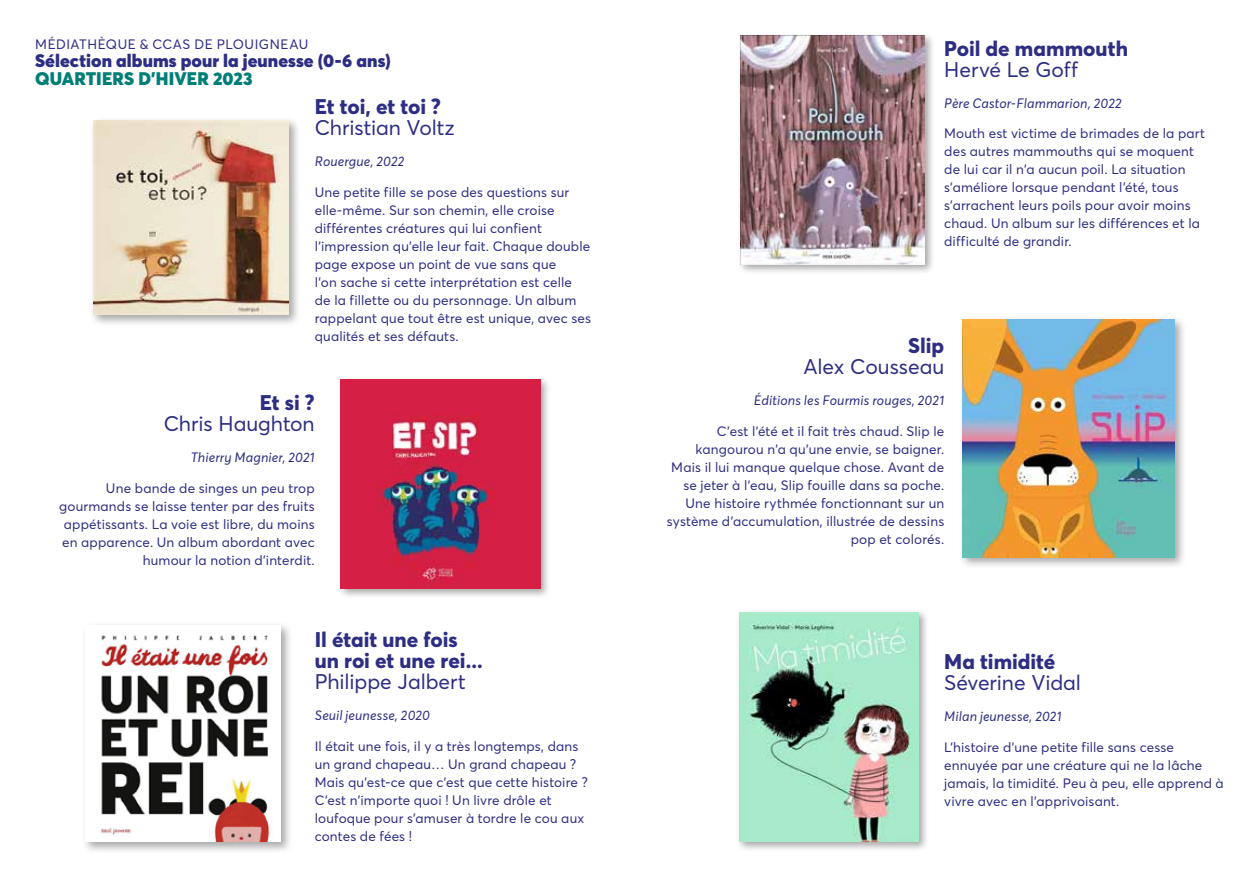
<style>
.page{position:relative;width:1259px;height:893px;background:#fff}
.page>*{position:absolute;margin:0;border:0;box-sizing:border-box;transform-origin:0 0}
.t1{font:21px "Averta Std";letter-spacing:-.005em;color:#2d2e83}
.t2{font:800 21px/21px "Averta Std";color:#2d2e83}
.t3{font:900 18px "Averta Std";letter-spacing:.005em;color:#2d2e83}
.t4{font:900 18px "Averta Std";letter-spacing:.005em;color:#007f76}
.t5{font:13.5px/18px "Averta Std";letter-spacing:.01em;color:#2d2e83}
.t6{font:italic 13.5px "Averta Std";letter-spacing:.01em;color:#2d2e83}
.t7{font:13.5px "Averta Std";letter-spacing:.04em;color:#2d2e83}
</style>
<div class="page">
<div style="left:337px;top:376px;width:214px;height:223px;background:#000;opacity:.35"></div>
<img style="left:341px;top:379px;width:199px;height:209px">
<div style="left:90px;top:116px;width:211px;height:211px;background:#000;opacity:.35"></div>
<img style="left:94px;top:120px;width:194px;height:195px">
<div style="left:82px;top:621px;width:211px;height:233px;background:#000;opacity:.35"></div>
<img style="left:86px;top:625px;width:194px;height:217px">
<div style="left:736px;top:609px;width:193px;height:244px;background:#000;opacity:.35"></div>
<img style="left:739px;top:612px;width:179px;height:230px">
<div style="left:737px;top:32px;width:198px;height:243px;background:#000;opacity:.35"></div>
<img style="left:740px;top:35px;width:184px;height:230px">
<div style="left:958px;top:315px;width:228px;height:255px;background:#000;opacity:.35"></div>
<img style="left:962px;top:319px;width:212px;height:238px">
<p class="t7" style="left:35px;top:35px;width:274px">MÉDIATHÈQUE &amp; CCAS DE PLOUIGNEAU</p>
<h2 class="t3" style="left:35px;top:47px;width:357px">Sélection albums pour la jeunesse (0-6 ans)</h2>
<h2 class="t4" style="left:35px;top:65px;width:219px">QUARTIERS D’HIVER 2023</h2>
<h1 class="t2" style="left:315px;top:95px;width:128px">Et toi, et toi ?</h1>
<h1 class="t1" style="left:315px;top:113px;width:141px">Christian Voltz</h1>
<p class="t6" style="left:315px;top:152px;width:91px">Rouergue, 2022</p>
<p class="t5" style="left:315px;top:183px;width:278px">Une petite fille se pose des questions sur elle-même. Sur son chemin, elle croise différentes créatures qui lui confient l’impression qu’elle leur fait. Chaque double page expose un point de vue sans que<br>l’on sache si cette interprétation est celle de la fillette ou du personnage. Un album rappelant que tout être est unique, avec ses qualités et ses défauts.</p>
<h1 class="t2" style="left:260px;top:391px;width:56px">Et si ?</h1>
<h1 class="t1" style="left:164px;top:409px;width:152px">Chris Haughton</h1>
<p class="t6" style="left:191px;top:448px;width:126px">Thierry Magnier, 2021</p>
<p class="t5" style="left:59px;top:478px;width:257px;text-align:right">Une bande de singes un peu trop gourmands se laisse tenter par des fruits appétissants. La voie est libre, du moins en apparence. Un album abordant avec humour la notion d’interdit.</p>
<h1 class="t2" style="left:315px;top:628px;width:170px">Il était une fois un roi et une rei...</h1>
<h1 class="t1" style="left:315px;top:667px;width:152px">Philippe Jalbert</h1>
<p class="t6" style="left:315px;top:706px;width:117px">Seuil jeunesse, 2020</p>
<p class="t5" style="left:315px;top:736px;width:274px">Il était une fois, il y a très longtemps, dans un grand chapeau… Un grand chapeau ?<br>Mais qu’est-ce que c’est que cette histoire ?<br>C’est n’importe quoi ! Un livre drôle et loufoque pour s’amuser à tordre le cou aux contes de fées !</p>
<h1 class="t2" style="left:944px;top:37px;width:185px">Poil de mammouth</h1>
<h1 class="t1" style="left:944px;top:55px;width:135px">Hervé Le Goff</h1>
<p class="t6" style="left:944px;top:94px;width:179px">Père Castor-Flammarion, 2022</p>
<p class="t5" style="left:944px;top:124px;width:262px">Mouth est victime de brimades de la part des autres mammouths qui se moquent de lui car il n’a aucun poil. La situation s’améliore lorsque pendant l’été, tous s’arrachent leurs poils pour avoir moins chaud. Un album sur les différences et la difficulté de grandir.</p>
<h1 class="t2" style="left:908px;top:334px;width:38px">Slip</h1>
<h1 class="t1" style="left:803px;top:352px;width:142px">Alex Cousseau</h1>
<p class="t6" style="left:754px;top:391px;width:192px">Éditions les Fourmis rouges, 2021</p>
<p class="t5" style="left:667px;top:422px;width:279px;text-align:right">C’est l’été et il fait très chaud. Slip le kangourou n’a qu’une envie, se baigner.<br>Mais il lui manque quelque chose. Avant de se jeter à l’eau, Slip fouille dans sa poche.<br>Une histoire rythmée fonctionnant sur un système d’accumulation, illustrée de dessins pop et colorés.</p>
<h1 class="t2" style="left:944px;top:650px;width:113px">Ma timidité</h1>
<h1 class="t1" style="left:944px;top:668px;width:138px">Séverine Vidal</h1>
<p class="t6" style="left:944px;top:707px;width:119px">Milan jeunesse, 2021</p>
<p class="t5" style="left:944px;top:737px;width:281px">L’histoire d’une petite fille sans cesse ennuyée par une créature qui ne la lâche jamais, la timidité. Peu à peu, elle apprend à vivre avec en l’apprivoisant.</p>
</div>
